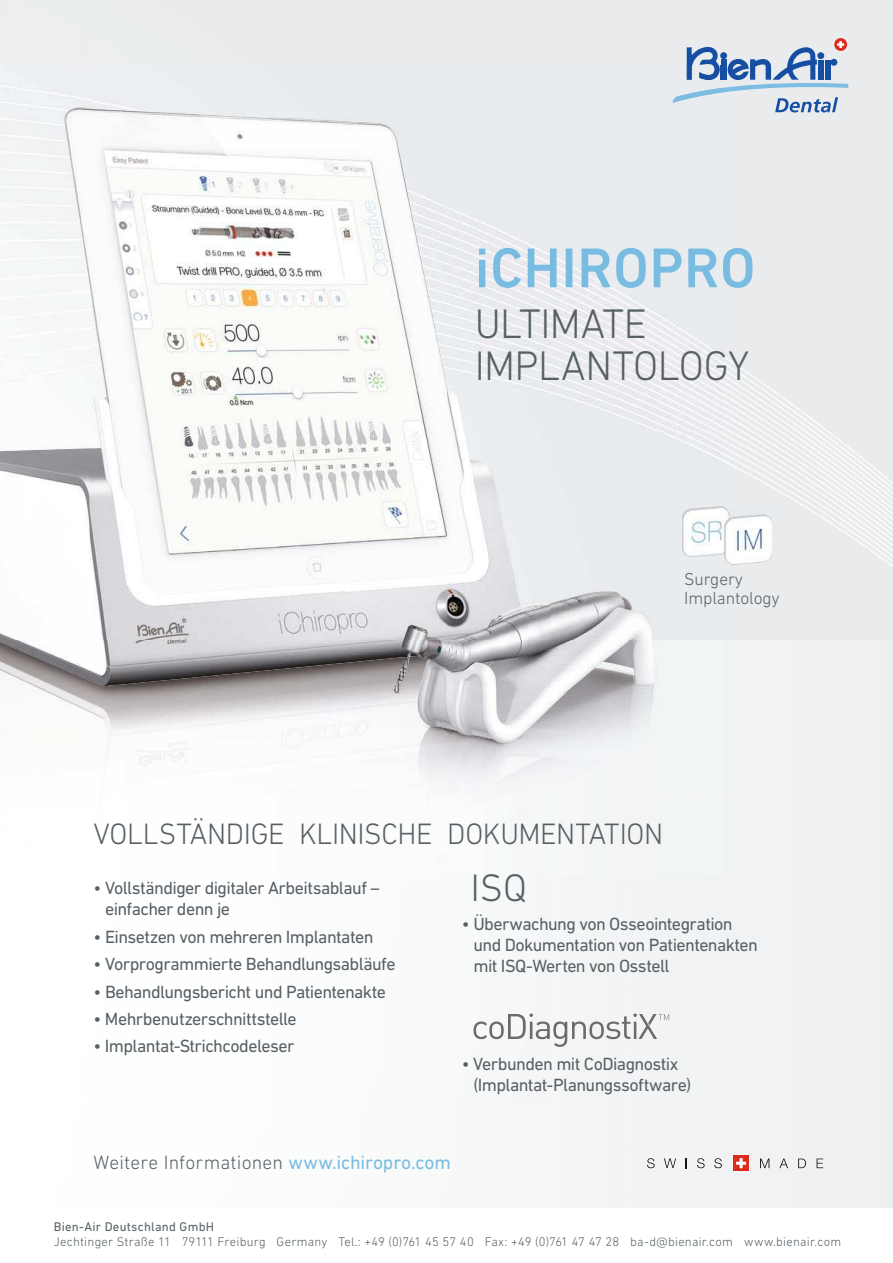
<style>
.page{position:relative;width:893px;height:1263px;background:#fff}
.page>*{position:absolute;margin:0;border:0;box-sizing:border-box;transform-origin:0 0}
.t1{font:500 57px "DIN Next LT Pro";letter-spacing:.01em;color:#79bce1}
.t2{font:300 42px/42px "DIN Next LT Pro";letter-spacing:-.015em;color:#566065}
.t3{font:300 39px "DIN Next LT Pro";color:#566065}
.t4{font:300 30px "DIN Next LT Pro";letter-spacing:-.01em;color:#566065}
.t5{font:300 19.5px "DIN Next LT Pro";letter-spacing:.01em;color:#566065}
.t6{font:18px/21px "DIN Next LT Pro";letter-spacing:-.035em;color:#566065}
.t7{font:300 17.55px/19.2px "DIN Next LT Pro";letter-spacing:-.005em;color:#566065}
.t8{font:300 12.75px "DIN Next LT Pro";letter-spacing:.015em;color:#566065}
.t9{font:12.75px "DIN Next LT Pro";letter-spacing:.02em;color:#566065}
.s1{font-weight:400;color:#79bce1}
</style>
<div class="page">
<svg style="left:89px;top:118px;width:634px;height:757px"></svg>
<img style="left:723px;top:356px;width:170px;height:284px">
<div style="left:561px;top:875px;width:140px;height:333px;background:#f3f4f5"></div>
<svg style="left:834px;top:38px;width:13px;height:13px"></svg>
<img style="left:481px;top:661px;width:105px;height:5px">
<div style="left:92px;top:66px;width:628px;height:52px;background:#e8ecef"></div>
<img style="left:266px;top:118px;width:133px;height:33px">
<div style="left:448px;top:170px;width:275px;height:53px;background:#e8ecef"></div>
<img style="left:92px;top:300px;width:15px;height:148px">
<img style="left:464px;top:431px;width:34px;height:4px">
<img style="left:550px;top:588px;width:69px;height:4px">
<img style="left:0;top:640px;width:303px;height:235px">
<img style="left:394px;top:656px;width:21px;height:37px">
<img style="left:586px;top:640px;width:69px;height:46px">
<img style="left:460px;top:692px;width:106px;height:183px">
<svg style="left:673px;top:41px;width:175px;height:71px;background:#b8c7db"></svg>
<img style="left:687px;top:66px;width:33px;height:14px">
<img style="left:673px;top:88px;width:50px;height:15px">
<img style="left:64px;top:108px;width:27px;height:190px">
<img style="left:345px;top:122px;width:103px;height:518px">
<img style="left:94px;top:320px;width:13px;height:128px">
<img style="left:447px;top:435px;width:52px;height:205px">
<img style="left:0;top:448px;width:89px;height:192px">
<img style="left:499px;top:502px;width:51px;height:138px">
<img style="left:89px;top:587px;width:257px;height:53px">
<img style="left:550px;top:592px;width:102px;height:48px">
<img style="left:0;top:640px;width:69px;height:32px">
<img style="left:682px;top:506px;width:90px;height:58px">
<svg style="left:647px;top:1158px;width:8px;height:10px"></svg>
<svg style="left:664px;top:1158px;width:12px;height:10px"></svg>
<svg style="left:697px;top:1158px;width:8px;height:10px"></svg>
<svg style="left:714px;top:1158px;width:8px;height:10px"></svg>
<svg style="left:760px;top:1158px;width:9px;height:10px"></svg>
<svg style="left:779px;top:1158px;width:9px;height:10px"></svg>
<svg style="left:798px;top:1158px;width:8px;height:10px"></svg>
<svg style="left:817px;top:1158px;width:6px;height:10px"></svg>
<div style="left:733px;top:1155px;width:16px;height:16px;background:#dc2a1b"></div>
<svg style="left:736px;top:1158px;width:10px;height:10px"></svg>
<svg style="left:473px;top:1013px;width:196px;height:34px"></svg>
<h1 class="t1" style="left:475px;top:234px;width:282px">iCHIROPRO</h1>
<h2 class="t2" style="left:475px;top:303px;width:276px">ULTIMATE<br>IMPLANTOLOGY</h2>
<p class="t7" style="left:684px;top:570px;width:97px">Surgery<br>Implantology</p>
<h3 class="t4" style="left:94px;top:818px;width:571px">VOLLSTÄNDIGE KLINISCHE DOKUMENTATION</h3>
<p class="t6" style="left:94px;top:878px;width:288px">• Vollständiger digitaler Arbeitsablauf –</p>
<h3 class="t3" style="left:470px;top:867px;width:58px">ISQ</h3>
<p class="t6" style="left:105px;top:899px;width:127px">einfacher denn je</p>
<p class="t6" style="left:94px;top:926px;width:281px">• Einsetzen von mehreren Implantaten</p>
<p class="t6" style="left:94px;top:953px;width:304px">• Vorprogrammierte Behandlungsabläufe</p>
<p class="t6" style="left:94px;top:981px;width:294px">• Behandlungsbericht und Patientenakte</p>
<p class="t6" style="left:93px;top:1008px;width:205px">• Mehrbenutzerschnittstelle</p>
<p class="t6" style="left:93px;top:1036px;width:203px">• Implantat-Strichcodeleser</p>
<p class="t6" style="left:473px;top:913px;width:286px;text-indent:-12px">• Überwachung von Osseointegration und Dokumentation von Patientenakten mit ISQ-Werten von Osstell</p>
<p class="t6" style="left:473px;top:1054px;width:219px;text-indent:-12px">• Verbunden mit CoDiagnostix (Implantat-Planungssoftware)</p>
<p class="t5" style="left:94px;top:1152px;width:359px">Weitere Informationen <span class="s1">www.ichiropro.com</span></p>
<p class="t9" style="left:54px;top:1220px;width:162px">Bien-Air Deutschland GmbH</p>
<p class="t8" style="left:54px;top:1234px;width:789px">Jechtinger Straße 11 79111 Freiburg Germany Tel.: +49 (0)761 45 57 40 Fax: +49 (0)761 47 47 28 ba-d@bienair.com www.bienair.com</p>
</div>
